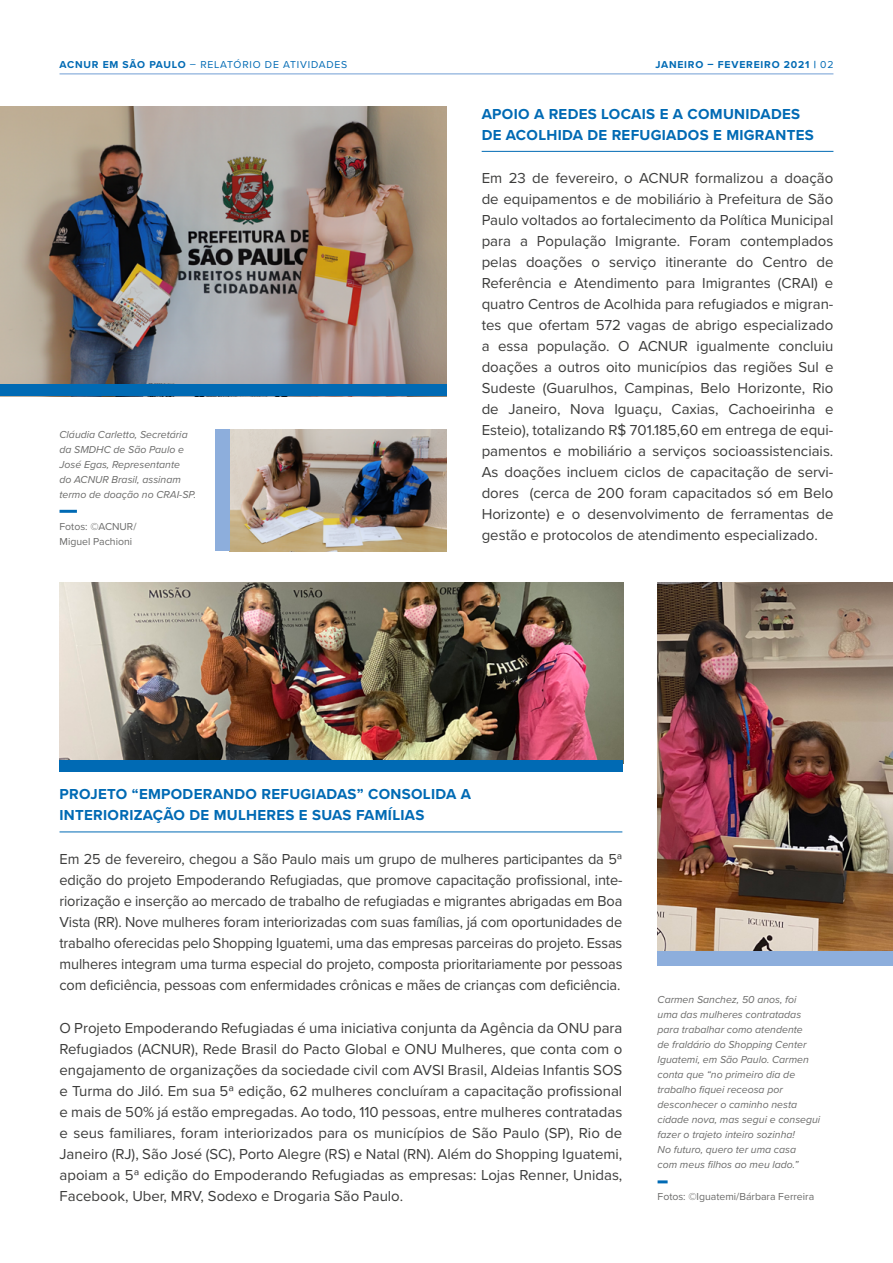
<style>
.page{position:relative;width:893px;height:1263px;background:#fff}
.page>*{position:absolute;margin:0;border:0;box-sizing:border-box;transform-origin:0 0}
.t1{font:15px/21px "Proxima Nova";color:#3c3c3b;text-align:justify}
.t2{font:700 15px/21px "Proxima Nova";letter-spacing:.02em;color:#006ab4}
.t3{font:italic 10.5px/15px "Proxima Nova";color:#6b6b6a}
.t4{font:10.5px/15px "Proxima Nova";color:#6b6b6a}
.t5{font:10.35px "Proxima Nova";letter-spacing:.075em;color:#006ab4}
.t6{font:700 10.35px "Proxima Nova";letter-spacing:.075em;color:#006ab4}
.s1{font-weight:700}
.s2{font-weight:400}
</style>
<div class="page">
<hr style="left:60px;top:74px;width:773px;height:1px;background:#719ed4">
<hr style="left:60px;top:831px;width:562px;height:1px;background:#006ab4">
<hr style="left:482px;top:151px;width:351px;height:1px;background:#006ab4">
<img style="left:230px;top:429px;width:216px;height:122px">
<svg style="left:658px;top:1180px;width:10px;height:3px"></svg>
<img style="left:0;top:107px;width:446px;height:278px">
<div style="left:0;top:385px;width:446px;height:11px;background:#006ab4"></div>
<div style="left:215px;top:429px;width:15px;height:122px;background:#8daedc"></div>
<img style="left:60px;top:583px;width:563px;height:178px">
<img style="left:658px;top:583px;width:235px;height:368px">
<div style="left:658px;top:951px;width:235px;height:14px;background:#8daedc"></div>
<div style="left:60px;top:761px;width:563px;height:11px;background:#006ab4"></div>
<hr style="left:60px;top:510px;width:17px;height:3px;background:#006ab4">
<p class="t5" style="left:60px;top:57px;width:289px"><span class="s1">ACNUR EM SÃO PAULO</span> – RELATÓRIO DE ATIVIDADES</p>
<p class="t6" style="left:656px;top:57px;width:179px">JANEIRO – FEVEREIRO 2021 | <span class="s2">02</span></p>
<p class="t3" style="left:60px;top:426px;width:138px">Cláudia Carletto, Secretária da SMDHC de São Paulo e<br>José Egas, Representante<br>do ACNUR Brasil, assinam termo de doação no CRAI-SP.</p>
<p class="t4" style="left:60px;top:518px;width:78px">Fotos: ©ACNUR/<br>Miguel Pachioni</p>
<p class="t2" style="left:482px;top:103px;width:334px">APOIO A REDES LOCAIS E A COMUNIDADES<br>DE ACOLHIDA DE REFUGIADOS E MIGRANTES</p>
<p class="t1" style="left:482px;top:167px;width:353px">Em 23 de fevereiro, o ACNUR formalizou a doação de equipamentos e de mobiliário à Prefeitura de São Paulo voltados ao fortalecimento da Política Municipal para a População Imigrante. Foram contemplados pelas doações o serviço itinerante do Centro de Referência e Atendimento para Imigrantes (CRAI) e quatro Centros de Acolhida para refugiados e migran&shy;tes que ofertam 572 vagas de abrigo especializado a essa população. O ACNUR igualmente concluiu doações a outros oito municípios das regiões Sul e Sudeste (Guarulhos, Campinas, Belo Horizonte, Rio de Janeiro, Nova Iguaçu, Caxias, Cachoeirinha e Esteio), totalizando R$ 701.185,60 em entrega de equi&shy;pamentos e mobiliário a serviços socioassistenciais.<br>As doações incluem ciclos de capacitação de servi&shy;dores (cerca de 200 foram capacitados só em Belo Horizonte) e o desenvolvimento de ferramentas de gestão e protocolos de atendimento especializado.</p>
<p class="t2" style="left:60px;top:783px;width:413px">PROJETO “EMPODERANDO REFUGIADAS” CONSOLIDA A<br>INTERIORIZAÇÃO DE MULHERES E SUAS FAMÍLIAS</p>
<p class="t1" style="left:60px;top:848px;width:564px">Em 25 de fevereiro, chegou a São Paulo mais um grupo de mulheres participantes da 5ª edição do projeto Empoderando Refugiadas, que promove capacitação profissional, inte&shy;riorização e inserção ao mercado de trabalho de refugiadas e migrantes abrigadas em Boa Vista (RR). Nove mulheres foram interiorizadas com suas famílias, já com oportunidades de trabalho oferecidas pelo Shopping Iguatemi, uma das empresas parceiras do projeto. Essas mulheres integram uma turma especial do projeto, composta prioritariamente por pessoas com deficiência, pessoas com enfermidades crônicas e mães de crianças com deficiência.</p>
<p class="t1" style="left:60px;top:1017px;width:564px">O Projeto Empoderando Refugiadas é uma iniciativa conjunta da Agência da ONU para Refugiados (ACNUR), Rede Brasil do Pacto Global e ONU Mulheres, que conta com o engajamento de organizações da sociedade civil com AVSI Brasil, Aldeias Infantis SOS e Turma do Jiló. Em sua 5ª edição, 62 mulheres concluíram a capacitação profissional e mais de 50% já estão empregadas. Ao todo, 110 pessoas, entre mulheres contratadas e seus familiares, foram interiorizados para os municípios de São Paulo (SP), Rio de Janeiro (RJ), São José (SC), Porto Alegre (RS) e Natal (RN). Além do Shopping Iguatemi, apoiam a 5ª edição do Empoderando Refugiadas as empresas: Lojas Renner, Unidas, Facebook, Uber, MRV, Sodexo e Drogaria São Paulo.</p>
<p class="t3" style="left:658px;top:992px;width:164px">Carmen Sanchez, 50 anos, foi<br>uma das mulheres contratadas para trabalhar como atendente<br>de fraldário do Shopping Center<br>Iguatemi, em São Paulo. Carmen conta que “no primeiro dia de trabalho fiquei receosa por desconhecer o caminho nesta cidade nova, mas segui e consegui fazer o trajeto inteiro sozinha!<br>No futuro, quero ter uma casa<br>com meus filhos ao meu lado.”</p>
<p class="t4" style="left:658px;top:1189px;width:158px">Fotos: ©Iguatemi/Bárbara Ferreira</p>
</div>
